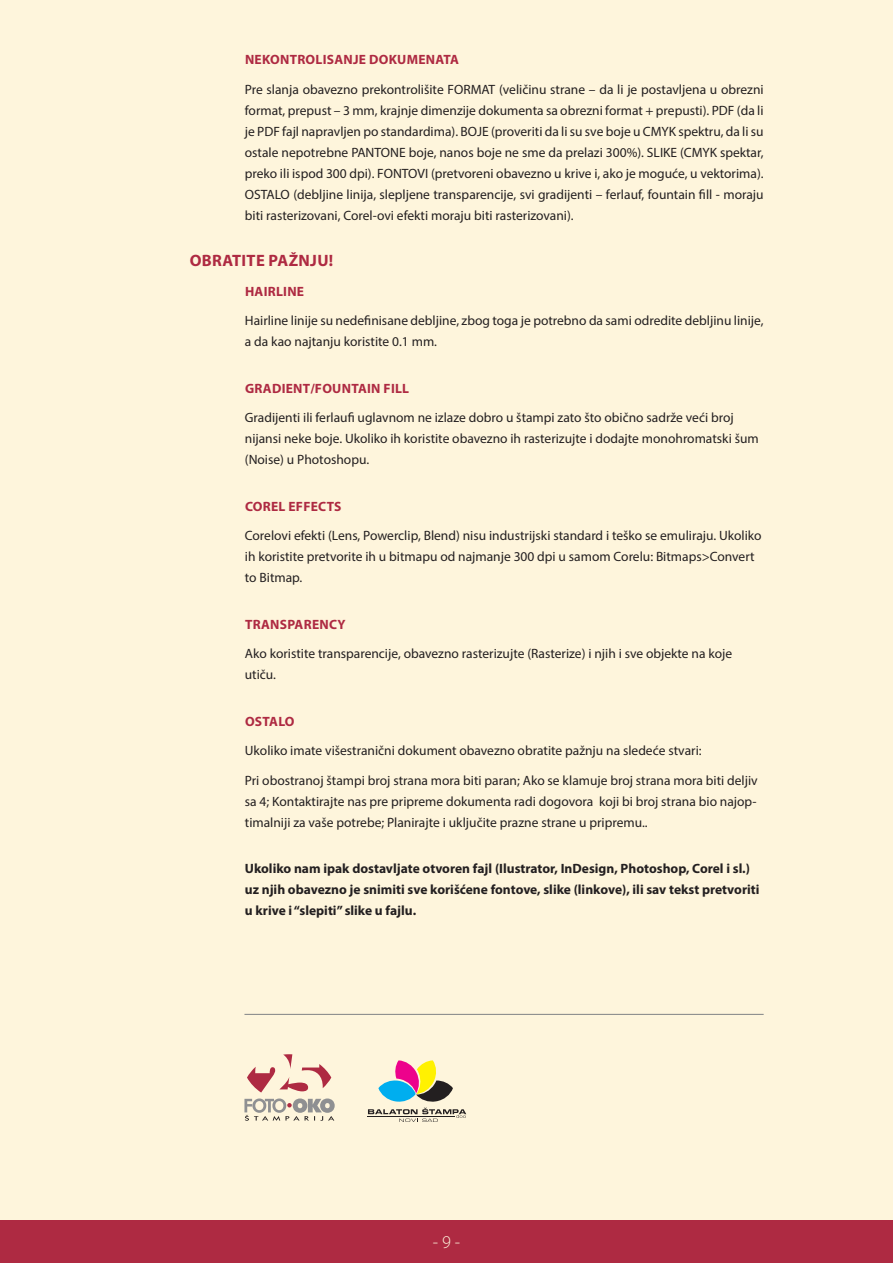
<style>
.page{position:relative;width:893px;height:1263px;background:#fef5dc}
.page>*{position:absolute;margin:0;border:0;box-sizing:border-box;transform-origin:0 0}
.t1{font:300 18px "Myriad Pro";color:#fef5dc}
.t2{font:700 16.5px "Myriad Pro";letter-spacing:.02em;color:#ae2a42}
.t3{font:13.5px/21px "Myriad Pro";color:#231f20}
.t4{font:700 13.5px/21px "Myriad Pro";color:#231f20}
.t5{font:700 13.5px "Myriad Pro";letter-spacing:.02em;color:#ae2a42}
</style>
<div class="page">
<div style="left:0;top:1220px;width:893px;height:43px;background:#ae2a42"></div>
<svg style="left:368px;top:1060px;width:98px;height:62px"></svg>
<hr style="left:244px;top:1014px;width:520px;height:1px;background:#8e8f8f">
<svg style="left:244px;top:1098px;width:91px;height:23px"></svg>
<svg style="left:247px;top:1054px;width:84px;height:38px"></svg>
<p class="t5" style="left:245px;top:51px;width:216px">NEKONTROLISANJE DOKUMENATA</p>
<p class="t3" style="left:245px;top:78px;width:520px;text-align:justify">Pre slanja obavezno prekontrolišite FORMAT (veličinu strane – da li je postavljena u obrezni format, prepust – 3 mm, krajnje dimenzije dokumenta sa obrezni format + prepusti). PDF (da li je PDF fajl napravljen po standardima). BOJE (proveriti da li su sve boje u CMYK spektru, da li su ostale nepotrebne PANTONE boje, nanos boje ne sme da prelazi 300%). SLIKE (CMYK spektar, preko ili ispod 300 dpi). FONTOVI (pretvoreni obavezno u krive i, ako je moguće, u vektorima).<br>OSTALO (debljine linija, slepljene transparencije, svi gradijenti – ferlauf, fountain fill - moraju biti rasterizovani, Corel-ovi efekti moraju biti rasterizovani).</p>
<p class="t2" style="left:190px;top:250px;width:145px">OBRATITE PAŽNJU!</p>
<p class="t5" style="left:245px;top:282px;width:61px">HAIRLINE</p>
<p class="t3" style="left:245px;top:310px;width:520px">Hairline linije su nedefinisane debljine, zbog toga je potrebno da sami odredite debljinu linije, a da kao najtanju koristite 0.1 mm.</p>
<p class="t5" style="left:245px;top:379px;width:166px">GRADIENT/FOUNTAIN FILL</p>
<p class="t3" style="left:245px;top:407px;width:515px">Gradijenti ili ferlaufi uglavnom ne izlaze dobro u štampi zato što obično sadrže veći broj nijansi neke boje. Ukoliko ih koristite obavezno ih rasterizujte i dodajte monohromatski šum (Noise) u Photoshopu.</p>
<p class="t5" style="left:245px;top:497px;width:98px">COREL EFFECTS</p>
<p class="t3" style="left:245px;top:525px;width:518px">Corelovi efekti (Lens, Powerclip, Blend) nisu industrijski standard i teško se emuliraju. Ukoliko ih koristite pretvorite ih u bitmapu od najmanje 300 dpi u samom Corelu: Bitmaps&gt;Convert to Bitmap.</p>
<p class="t5" style="left:245px;top:615px;width:102px">TRANSPARENCY</p>
<p class="t3" style="left:245px;top:643px;width:489px">Ako koristite transparencije, obavezno rasterizujte (Rasterize) i njih i sve objekte na koje utiču.</p>
<p class="t5" style="left:245px;top:712px;width:51px">OSTALO</p>
<p class="t3" style="left:245px;top:736px;width:514px;line-height:29.5px">Ukoliko imate višestranični dokument obavezno obratite pažnju na sledeće stvari:<br>Pri obostranoj štampi broj strana mora biti paran; Ako se klamuje broj strana mora biti deljiv</p>
<p class="t3" style="left:245px;top:790px;width:513px">sa 4; Kontaktirajte nas pre pripreme dokumenta radi dogovora koji bi broj strana bio najop&shy;timalniji za vaše potrebe; Planirajte i uključite prazne strane u pripremu..</p>
<p class="t4" style="left:245px;top:858px;width:516px">Ukoliko nam ipak dostavljate otvoren fajl (Ilustrator, InDesign, Photoshop, Corel i sl.) uz njih obavezno je snimiti sve korišćene fontove, slike (linkove), ili sav tekst pretvoriti u krive i “slepiti” slike u fajlu.</p>
<h1 class="t1" style="left:433px;top:1231px;width:29px">- 9 -</h1>
</div>
